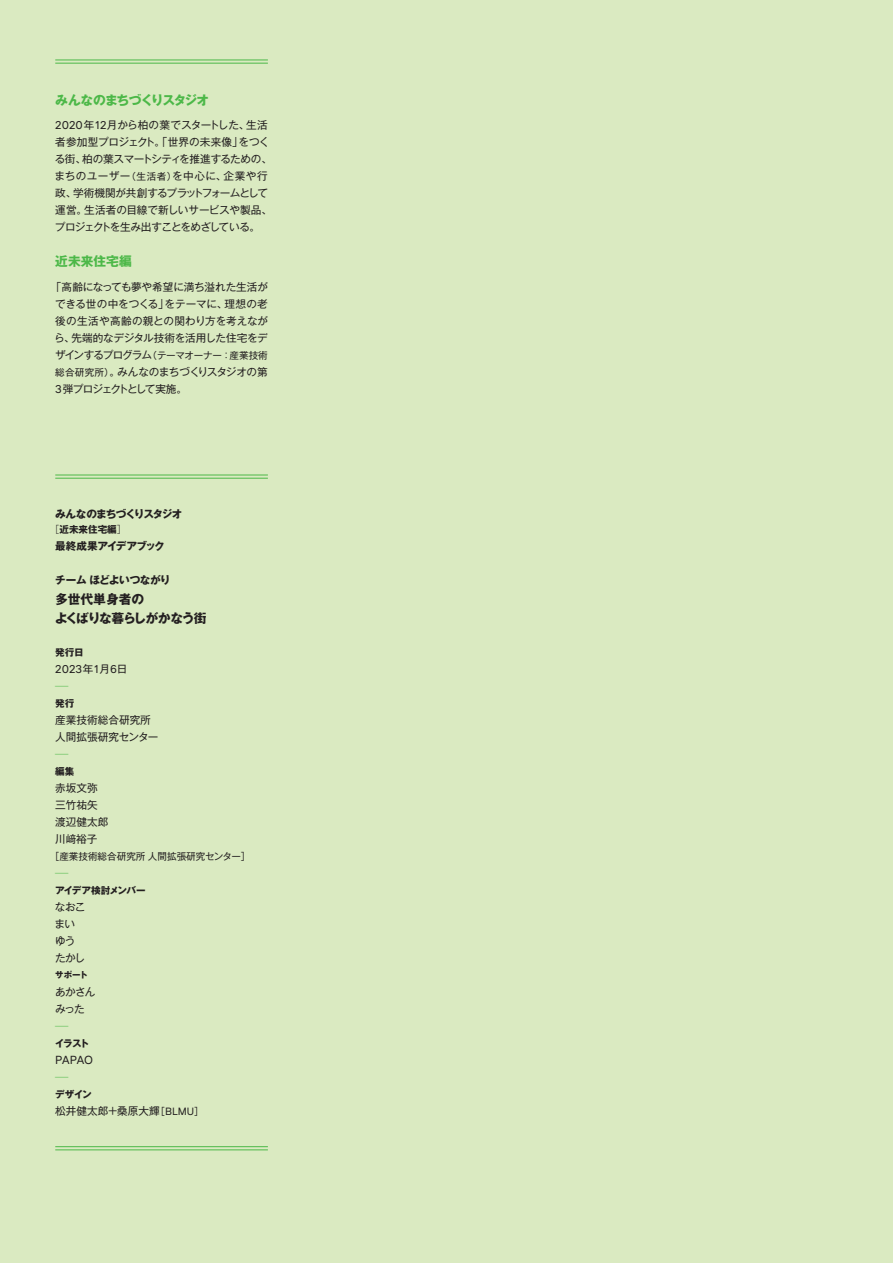
<style>
.page{position:relative;width:893px;height:1263px;background:#daeac1}
.page>*{position:absolute;margin:0;border:0;box-sizing:border-box;transform-origin:0 0}
.t1{font:700 12.75px/19.2px "Gothic MB101 Pro";letter-spacing:-.05em;color:#231f20}
.t2{font:700 12.75px "Gothic MB101 Pro";letter-spacing:-.075em;color:#4cb848}
.t3{font:700 12.75px "Gothic MB101 Pro";letter-spacing:-.03em;color:#4cb848}
.t4{font:700 12.75px "Gothic MB101 Pro";letter-spacing:-.03em;color:#4cb848;scale:1.04 1}
.t5{font:11.4px "Infra";color:#231f20}
.t6{font:10.65px/17px "Gothic MB101 Pro";letter-spacing:-.02em;color:#231f20}
.t7{font:10.65px/17px "Gothic MB101 Pro";color:#231f20}
.t8{font:10.65px/17px "Gothic MB101 Pro";letter-spacing:-.07em;color:#231f20}
.t9{font:700 10.65px "Gothic MB101 Pro";letter-spacing:-.075em;color:#231f20}
.t10{font:700 10.65px "Gothic MB101 Pro";letter-spacing:-.03em;color:#231f20}
.t11{font:700 10.65px "Gothic MB101 Pro";letter-spacing:-.05em;color:#231f20}
.t12{font:9.6px "Gothic MB101 Pro";letter-spacing:-.03em;color:#231f20}
.t13{font:700 9.6px "Gothic MB101 Pro";color:#231f20}
.t14{font:9.6px "Gothic MB101 Pro";color:#231f20}
.t15{font:700 9.6px "Gothic MB101 Pro";letter-spacing:-.07em;color:#231f20}
.t16{font:700 8.55px "Gothic MB101 Pro";color:#231f20}
.s1{font-family:"Infra";font-size:11.4px}
.s2{font-size:9.6px}
.s3{font-size:10.65px}
.s4{font-weight:300}
.s5{font-family:"Gothic MB101 Pro";font-size:10.65px}
.s6{font-family:"Infra";font-size:10.2px}
</style>
<div class="page">
<hr style="left:55px;top:1146px;width:213px;height:1px;background:#4cb848">
<hr style="left:55px;top:1149px;width:213px;height:1px;background:#4cb848">
<hr style="left:55px;top:475px;width:213px;height:1px;background:#4cb848">
<hr style="left:55px;top:478px;width:213px;height:1px;background:#4cb848">
<hr style="left:55px;top:60px;width:213px;height:1px;background:#4cb848">
<hr style="left:55px;top:63px;width:213px;height:1px;background:#4cb848">
<p class="t2" style="left:55px;top:89px;width:156px">みんなのまちづくりスタジオ</p>
<p class="t6" style="left:55px;top:115px;width:219px"><span class="s1">2020</span>年<span class="s1">12</span>月から柏の葉でスタートした、生活者参加型プロジェクト。「世界の未来像」をつくる街、柏の葉スマートシティを推進するための、まちのユーザー<span class="s2">（生活者）</span>を中心に、企業や行政、学術機関が共創するプラットフォームとして運営。生活者の目線で新しいサービスや製品、プロジェクトを生み出すことをめざしている。</p>
<p class="t3" style="left:55px;top:251px;width:78px">近未来住宅編</p>
<p class="t6" style="left:51px;top:277px;width:219px;text-align:center">「高齢になっても夢や希望に満ち溢れた生活ができる世の中をつくる」をテーマに、理想の老後の生活や高齢の親との関わり方を考えながら、先端的なデジタル技術を活用した住宅をデ</p>
<p class="t12" style="left:55px;top:347px;width:214px"><span class="s3">ザインするプログラム</span>（テーマオーナー：産業技術</p>
<p class="t8" style="left:55px;top:362px;width:214px"><span class="s2">総合研究所）</span>。みんなのまちづくりスタジオの第<br><span class="s1">3</span> 弾プロジェクトとして実施。</p>
<p class="t9" style="left:55px;top:505px;width:129px">みんなのまちづくりスタジオ</p>
<p class="t13" style="left:50px;top:522px;width:78px"><span class="s4">［</span>近未来住宅編<span class="s4">］</span></p>
<p class="t10" style="left:55px;top:537px;width:111px">最終成果アイデアブック</p>
<p class="t11" style="left:55px;top:571px;width:117px">チームほどよいつながり</p>
<p class="t1" style="left:55px;top:588px;width:153px">多世代単身者の<br>よくばりな暮らしがかなう街</p>
<p class="t13" style="left:55px;top:644px;width:30px">発行日</p>
<p class="t5" style="left:55px;top:661px;width:74px">2023<span class="s5">年</span>1<span class="s5">月</span>6<span class="s5">日</span></p>
<p class="t4" style="left:55px;top:675px;width:14px">─</p>
<p class="t13" style="left:55px;top:695px;width:21px">発行</p>
<p class="t7" style="left:55px;top:710px;width:105px">産業技術総合研究所人間拡張研究センター</p>
<p class="t4" style="left:55px;top:743px;width:14px">─</p>
<p class="t13" style="left:55px;top:763px;width:21px">編集</p>
<p class="t7" style="left:55px;top:778px;width:55px">赤坂文弥三竹祐矢渡辺健太郎川﨑裕子</p>
<p class="t14" style="left:50px;top:848px;width:202px">［産業技術総合研究所人間拡張研究センター］</p>
<p class="t4" style="left:55px;top:862px;width:14px">─</p>
<p class="t15" style="left:55px;top:882px;width:92px">アイデア検討メンバー</p>
<p class="t8" style="left:55px;top:897px;width:32px">なおこまいゆうたかし</p>
<p class="t16" style="left:55px;top:968px;width:34px">サポート</p>
<p class="t6" style="left:55px;top:982px;width:42px">あかさんみった</p>
<p class="t4" style="left:55px;top:1015px;width:14px">─</p>
<p class="t13" style="left:55px;top:1035px;width:36px">イラスト</p>
<p class="t5" style="left:55px;top:1052px;width:39px">PAPAO</p>
<p class="t4" style="left:55px;top:1066px;width:14px">─</p>
<p class="t13" style="left:55px;top:1086px;width:38px">デザイン</p>
<p class="t7" style="left:55px;top:1101px;width:150px">松井健太郎＋桑原大輝<span class="s2">［</span><span class="s6">BLMU</span><span class="s2">］</span></p>
</div>
